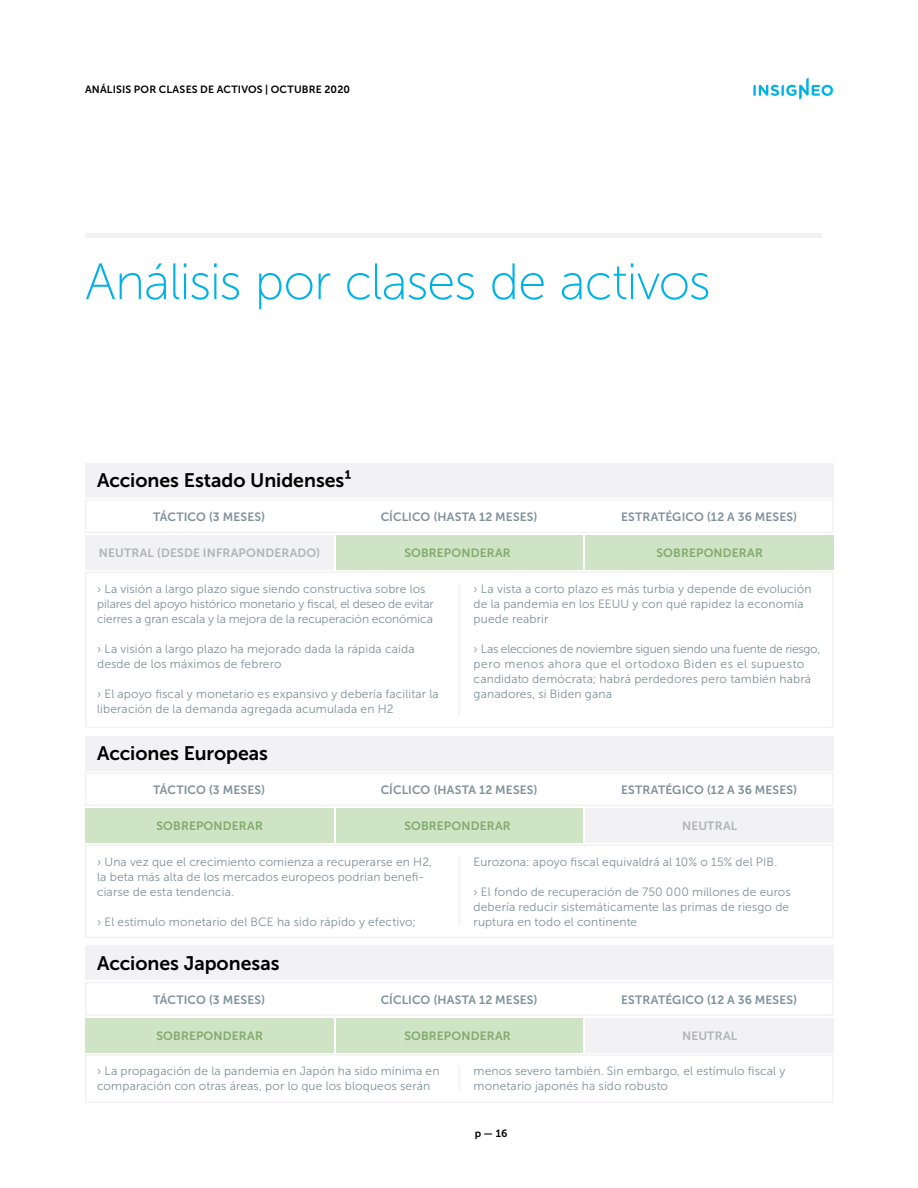
<style>
.page{position:relative;width:918px;height:1188px;background:#fff}
.page>*{position:absolute;margin:0;border:0;box-sizing:border-box;transform-origin:0 0}
.t1{font:51px "Museo Sans 100";letter-spacing:-.02em;color:#00b1e5}
.t2{font:19.5px "Museo Sans 700";letter-spacing:-.005em;color:#000}
.t3{font:12px/15px "Museo Sans 300";letter-spacing:.01em;color:#7e919a}
.t4{font:12px "Museo Sans 700";letter-spacing:.01em;color:#7e919a}
.t5{font:12px "Museo Sans 700";letter-spacing:.015em;color:#81ab6d}
.t6{font:12px "Museo Sans 700";letter-spacing:.01em;color:#b1b4b6}
.t7{font:10.5px "Museo Sans 700";letter-spacing:.015em;color:#000}
</style>
<div class="page">
<svg style="left:753px;top:78px;width:80px;height:21px"></svg>
<div style="left:85px;top:463px;width:748px;height:34px;background:#f2f1f3"></div>
<div style="left:85px;top:499px;width:748px;height:34px;border:2px solid #f2f1f3"></div>
<div style="left:85px;top:535px;width:249px;height:34px;background:#f2f1f3"></div>
<div style="left:585px;top:535px;width:248px;height:34px;background:#cfe3c5"></div>
<div style="left:336px;top:535px;width:247px;height:34px;background:#cfe3c5"></div>
<div style="left:85px;top:571px;width:748px;height:157px;border:2px solid #f2f1f3"></div>
<hr style="left:458px;top:584px;width:2px;height:132px;background:#f2f1f3">
<div style="left:85px;top:736px;width:748px;height:34px;background:#f2f1f3"></div>
<div style="left:85px;top:946px;width:748px;height:34px;background:#f2f1f3"></div>
<div style="left:85px;top:772px;width:748px;height:34px;border:2px solid #f2f1f3"></div>
<div style="left:85px;top:982px;width:748px;height:34px;border:2px solid #f2f1f3"></div>
<div style="left:85px;top:808px;width:249px;height:34px;background:#cfe3c5"></div>
<div style="left:85px;top:1018px;width:249px;height:34px;background:#cfe3c5"></div>
<div style="left:585px;top:808px;width:248px;height:34px;background:#f2f1f3"></div>
<div style="left:585px;top:1018px;width:248px;height:34px;background:#f2f1f3"></div>
<div style="left:336px;top:808px;width:247px;height:34px;background:#cfe3c5"></div>
<div style="left:336px;top:1018px;width:247px;height:34px;background:#cfe3c5"></div>
<div style="left:85px;top:844px;width:748px;height:94px;border:2px solid #f2f1f3"></div>
<div style="left:85px;top:1054px;width:748px;height:49px;border:2px solid #f2f1f3"></div>
<hr style="left:458px;top:857px;width:2px;height:69px;background:#f2f1f3">
<hr style="left:458px;top:1066px;width:2px;height:25px;background:#f2f1f3">
<hr style="left:85px;top:234px;width:736px;height:4px;background:#f2f1f3">
<p class="t7" style="left:85px;top:83px;width:267px">ANÁLISIS POR CLASES DE ACTIVOS | OCTUBRE 2020</p>
<h1 class="t1" style="left:85px;top:255px;width:627px">Análisis por clases de activos</h1>
<h2 class="t2" style="left:97px;top:470px;width:256px">Acciones Estado Unidenses¹</h2>
<p class="t4" style="left:153px;top:510px;width:114px">TÁCTICO (3 MESES)</p>
<p class="t4" style="left:381px;top:510px;width:159px">CÍCLICO (HASTA 12 MESES)</p>
<p class="t4" style="left:621px;top:510px;width:178px">ESTRATÉGICO (12 A 36 MESES)</p>
<p class="t6" style="left:99px;top:546px;width:223px">NEUTRAL (DESDE INFRAPONDERADO)</p>
<p class="t5" style="left:404px;top:546px;width:108px">SOBREPONDERAR</p>
<p class="t5" style="left:657px;top:546px;width:108px">SOBREPONDERAR</p>
<p class="t3" style="left:97px;top:581px;width:338px">› La visión a largo plazo sigue siendo constructiva sobre los pilares del apoyo histórico monetario y fiscal, el deseo de evitar cierres a gran escala y la mejora de la recuperación económica</p>
<p class="t3" style="left:97px;top:641px;width:319px">› La visión a largo plazo ha mejorado dada la rápida caída desde de los máximos de febrero</p>
<p class="t3" style="left:97px;top:686px;width:343px">› El apoyo fiscal y monetario es expansivo y debería facilitar la liberación de la demanda agregada acumulada en H2</p>
<p class="t3" style="left:474px;top:581px;width:339px">› La vista a corto plazo es más turbia y depende de evolución de la pandemia en los EEUU y con qué rapidez la economía puede reabrir</p>
<p class="t3" style="left:474px;top:641px;width:348px">› Las elecciones de noviembre siguen siendo una fuente de riesgo, pero menos ahora que el ortodoxo Biden es el supuesto candidato demócrata; habrá perdedores pero también habrá ganadores, si Biden gana</p>
<h2 class="t2" style="left:97px;top:743px;width:172px">Acciones Europeas</h2>
<p class="t4" style="left:153px;top:783px;width:114px">TÁCTICO (3 MESES)</p>
<p class="t4" style="left:381px;top:783px;width:159px">CÍCLICO (HASTA 12 MESES)</p>
<p class="t4" style="left:621px;top:783px;width:178px">ESTRATÉGICO (12 A 36 MESES)</p>
<p class="t5" style="left:156px;top:819px;width:108px">SOBREPONDERAR</p>
<p class="t5" style="left:404px;top:819px;width:108px">SOBREPONDERAR</p>
<p class="t6" style="left:682px;top:819px;width:57px">NEUTRAL</p>
<p class="t3" style="left:97px;top:854px;width:337px">› Una vez que el crecimiento comienza a recuperarse en H2, la beta más alta de los mercados europeos podrían benefi&shy;ciarse de esta tendencia.</p>
<p class="t3" style="left:97px;top:914px;width:320px">› El estímulo monetario del BCE ha sido rápido y efectivo;</p>
<h2 class="t2" style="left:97px;top:952px;width:184px">Acciones Japonesas</h2>
<p class="t3" style="left:474px;top:854px;width:305px">Eurozona: apoyo fiscal equivaldrá al 10% o 15% del PIB.</p>
<p class="t3" style="left:474px;top:884px;width:319px">› El fondo de recuperación de 750 000 millones de euros debería reducir sistemáticamente las primas de riesgo de ruptura en todo el continente</p>
<p class="t4" style="left:153px;top:993px;width:114px">TÁCTICO (3 MESES)</p>
<p class="t4" style="left:381px;top:993px;width:159px">CÍCLICO (HASTA 12 MESES)</p>
<p class="t4" style="left:621px;top:993px;width:178px">ESTRATÉGICO (12 A 36 MESES)</p>
<p class="t5" style="left:156px;top:1029px;width:108px">SOBREPONDERAR</p>
<p class="t5" style="left:404px;top:1029px;width:108px">SOBREPONDERAR</p>
<p class="t6" style="left:682px;top:1029px;width:57px">NEUTRAL</p>
<p class="t3" style="left:97px;top:1064px;width:344px">› La propagación de la pandemia en Japón ha sido mínima en comparación con otras áreas, por lo que los bloqueos serán</p>
<p class="t3" style="left:474px;top:1064px;width:313px">menos severo también. Sin embargo, el estímulo fiscal y monetario japonés ha sido robusto</p>
<p class="t7" style="left:475px;top:1128px;width:34px">p — 16</p>
</div>
